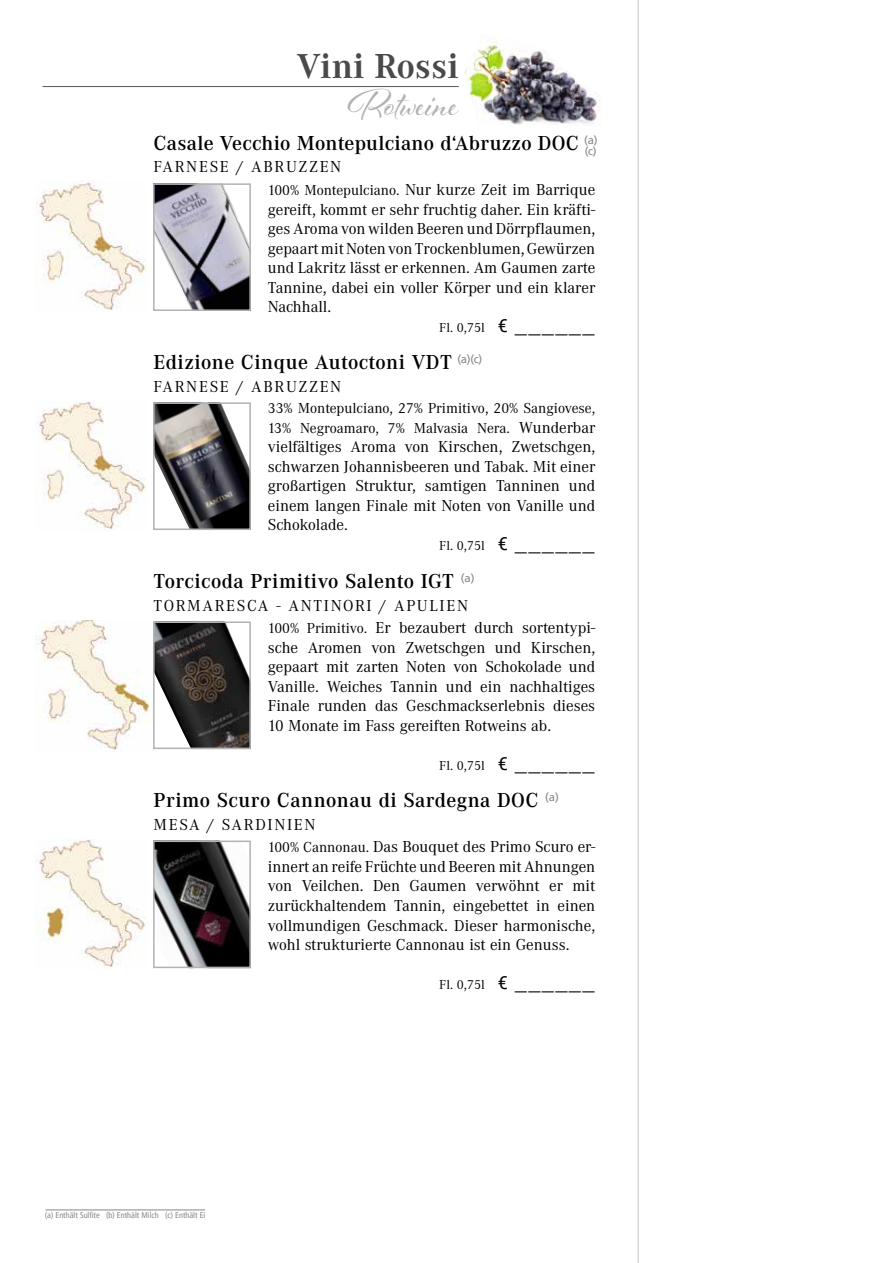
<style>
.page{position:relative;width:893px;height:1263px;background:#fff}
.page>*{position:absolute;margin:0;border:0;box-sizing:border-box;transform-origin:0 0}
.t1{font:40.5px "Al Fresco";color:#b3b2b2}
.t2{font:700 36px "Corporate A Pro";color:#4a4a49}
.t3{font:600 21px "Corporate A";letter-spacing:.02em;color:#000}
.t4{font:16.5px/19.5px "Corporate A";color:#000;text-align:justify}
.t5{font:16.5px/22.8px "Corporate A";letter-spacing:.03em;color:#000}
.t6{font:16.5px "Corporate A";letter-spacing:.1em;color:#000}
.t7{font:15px/19.5px "Corporate A";color:#000}
.t8{font:13.5px "Corporate A";color:#000}
.t9{font:11.25px "Frutiger LT Pro";color:#878787}
.t10{font:condensed 8.25px "Frutiger LT Pro";color:#878787}
.s1{font-size:15px}
.s2{font-family:"Roboto";font-size:18px}
.s3{font-size:27px}
.s4{font-size:16.5px}
</style>
<div class="page">
<hr style="left:638px;top:0;width:1px;height:1263px;background:#c6c6c6">
<img style="left:156px;top:186px;width:92px;height:122px">
<div style="left:153px;top:183px;width:98px;height:128px;border:2px solid #b3b2b2"></div>
<img style="left:36px;top:182px;width:111px;height:128px">
<img style="left:156px;top:405px;width:92px;height:122px">
<div style="left:153px;top:402px;width:98px;height:128px;border:2px solid #b3b2b2"></div>
<img style="left:36px;top:401px;width:111px;height:128px">
<img style="left:156px;top:624px;width:92px;height:122px">
<div style="left:153px;top:621px;width:98px;height:128px;border:2px solid #b3b2b2"></div>
<img style="left:36px;top:620px;width:115px;height:131px">
<img style="left:156px;top:843px;width:92px;height:122px">
<div style="left:153px;top:840px;width:98px;height:128px;border:2px solid #b3b2b2"></div>
<img style="left:37px;top:839px;width:110px;height:128px">
<hr style="left:46px;top:1210px;width:159px;height:1px;background:#878787">
<img style="left:465px;top:40px;width:135px;height:85px">
<hr style="left:43px;top:86px;width:416px;height:1px;background:#575756">
<h2 class="t2" style="left:297px;top:42px;width:164px">Vini Rossi</h2>
<h1 class="t1" style="left:348px;top:77px;width:112px">Rotweine</h1>
<p class="t3" style="left:154px;top:129px;width:445px">Casale Vecchio Montepulciano d‘Abruzzo DOC <sup>(a)</sup></p>
<p class="t4" style="left:268px;top:156px;width:329px;line-height:22.8px;text-indent:-114px">FARNESE / ABRUZZEN<br><span class="s1">100% Montepulciano.</span> Nur kurze Zeit im Barrique</p>
<p class="t4" style="left:268px;top:200px;width:329px">gereift, kommt er sehr fruchtig daher. Ein kräfti&shy;ges Aroma von wilden Beeren und Dörrpflaumen, gepaart mit Noten von Trockenblumen, Gewürzen und Lakritz lässt er erkennen. Am Gaumen zarte Tannine, dabei ein voller Körper und ein klarer Nachhall.</p>
<p class="t8" style="left:439px;top:320px;width:158px">Fl. 0,75l <span class="s2">€</span> <span class="s3">______</span></p>
<p class="t3" style="left:154px;top:348px;width:330px">Edizione Cinque Autoctoni VDT <sup>(a)(c)</sup></p>
<p class="t6" style="left:154px;top:377px;width:189px">FARNESE / ABRUZZEN</p>
<p class="t7" style="left:268px;top:399px;width:329px">33% Montepulciano, 27% Primitivo, 20% Sangiovese,<br>13% Negroamaro, 7% Malvasia Nera. <span class="s4">Wunderbar</span></p>
<p class="t4" style="left:268px;top:437px;width:329px">vielfältiges Aroma von Kirschen, Zwetschgen, schwarzen Johannisbeeren und Tabak. Mit einer großartigen Struktur, samtigen Tanninen und einem langen Finale mit Noten von Vanille und Schokolade.</p>
<p class="t8" style="left:439px;top:538px;width:158px">Fl. 0,75l <span class="s2">€</span> <span class="s3">______</span></p>
<p class="t3" style="left:154px;top:567px;width:322px">Torcicoda Primitivo Salento IGT <sup>(a)</sup></p>
<p class="t5" style="left:268px;top:594px;width:329px;text-indent:-114px">TORMARESCA - ANTINORI / APULIEN<br><span class="s1">100% Primitivo.</span> Er bezaubert durch sortentypi-</p>
<p class="t4" style="left:268px;top:638px;width:329px">sche Aromen von Zwetschgen und Kirschen, gepaart mit zarten Noten von Schokolade und Vanille. Weiches Tannin und ein nachhaltiges Finale runden das Geschmackserlebnis dieses 10 Monate im Fass gereiften Rotweins ab.</p>
<p class="t8" style="left:439px;top:758px;width:158px">Fl. 0,75l <span class="s2">€</span> <span class="s3">______</span></p>
<p class="t3" style="left:154px;top:786px;width:407px">Primo Scuro Cannonau di Sardegna DOC <sup>(a)</sup></p>
<p class="t4" style="left:268px;top:813px;width:329px;line-height:22.8px;text-indent:-114px">MESA / SARDINIEN<br><span class="s1">100% Cannonau.</span> Das Bouquet des Primo Scuro er-</p>
<p class="t4" style="left:268px;top:857px;width:329px">innert an reife Früchte und Beeren mit Ahnungen von Veilchen. Den Gaumen verwöhnt er mit zurückhaltendem Tannin, eingebettet in einen vollmundigen Geschmack. Dieser harmonische, wohl strukturierte Cannonau ist ein Genuss.</p>
<p class="t8" style="left:439px;top:977px;width:158px">Fl. 0,75l <span class="s2">€</span> <span class="s3">______</span></p>
<p class="t9" style="left:585px;top:144px;width:13px">(c)</p>
<p class="t10" style="left:45px;top:1210px;width:162px">(a) Enthält Sulfite (b) Enthält Milch (c) Enthält Ei</p>
</div>
